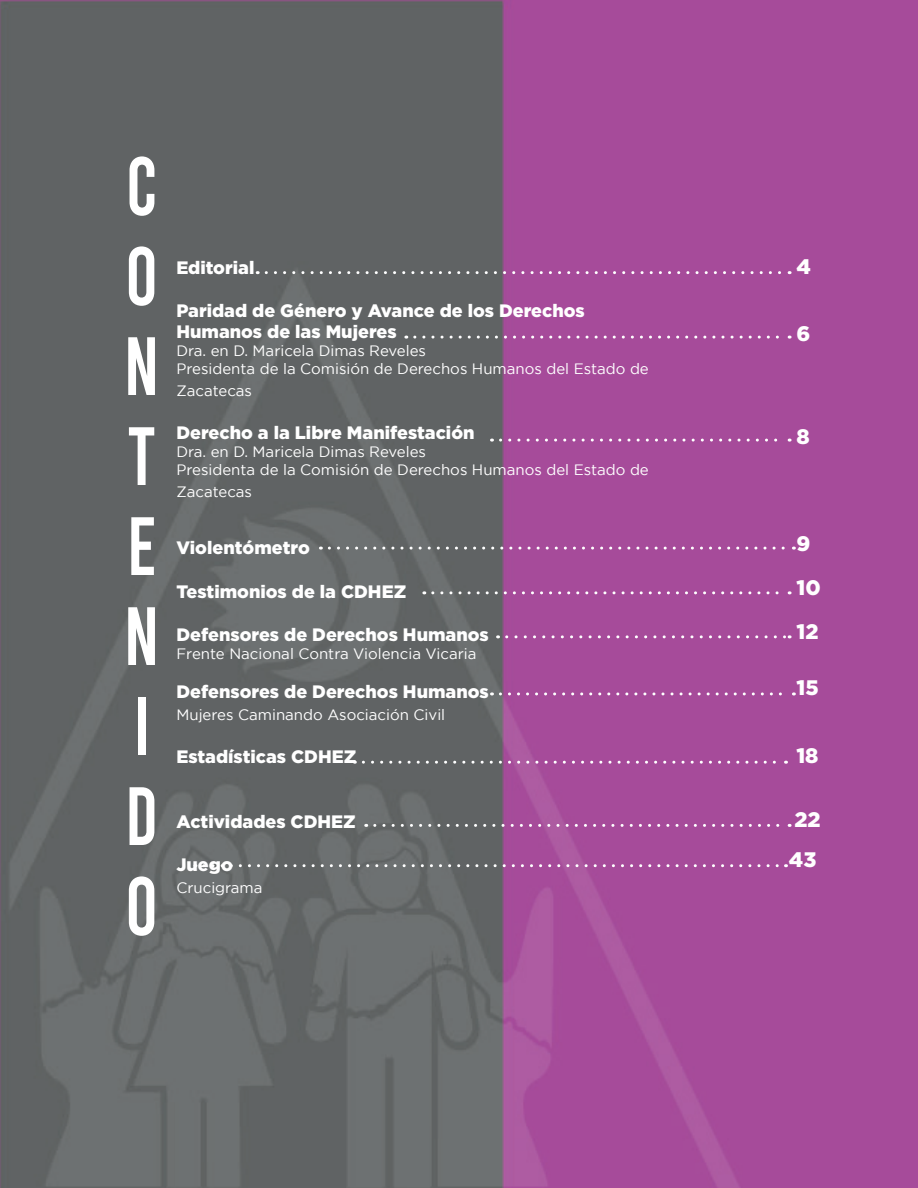
<style>
.page{position:relative;width:918px;height:1188px;background:#fff}
.page>*{position:absolute;margin:0;border:0;box-sizing:border-box;transform-origin:0 0}
.t1{font:82.5px "Bebas";color:#fff;scale:.91 1}
.t2{font:900 21px "Gotham";color:#fff}
.t3{font:900 18px/21.6px "Gotham";color:#fff}
.t4{font:15px/21.6px "Gotham";color:#fff}
</style>
<div class="page">
<img style="left:0;top:0;width:918px;height:1188px">
<svg style="left:329px;top:547px;width:465px;height:3px"></svg>
<svg style="left:507px;top:635px;width:283px;height:3px"></svg>
<svg style="left:500px;top:692px;width:294px;height:3px"></svg>
<svg style="left:266px;top:271px;width:524px;height:3px;background:#a37fa0"></svg>
<svg style="left:415px;top:336px;width:375px;height:3px"></svg>
<svg style="left:501px;top:439px;width:289px;height:3px"></svg>
<svg style="left:363px;top:761px;width:424px;height:3px"></svg>
<svg style="left:433px;top:591px;width:357px;height:3px"></svg>
<svg style="left:204px;top:864px;width:583px;height:3px;background:#a383a0"></svg>
<svg style="left:375px;top:824px;width:415px;height:3px"></svg>
<p class="t1" style="left:126px;top:145px;width:36px">C</p>
<p class="t1" style="left:125px;top:235px;width:38px">O</p>
<p class="t1" style="left:124px;top:325px;width:40px">N</p>
<p class="t1" style="left:127px;top:415px;width:33px">T</p>
<p class="t1" style="left:127px;top:505px;width:34px">E</p>
<p class="t1" style="left:124px;top:595px;width:40px">N</p>
<p class="t1" style="left:133px;top:685px;width:20px">I</p>
<p class="t1" style="left:125px;top:775px;width:38px">D</p>
<p class="t1" style="left:125px;top:865px;width:38px">O</p>
<p class="t3" style="left:176px;top:256px;width:79px">Editorial</p>
<p class="t3" style="left:176px;top:299px;width:410px">Paridad de Género y Avance de los Derechos<br>Humanos de las Mujeres</p>
<p class="t4" style="left:176px;top:340px;width:251px">Dra. en D. Maricela Dimas Reveles</p>
<p class="t4" style="left:176px;top:358px;width:474px">Presidenta de la Comisión de Derechos Humanos del Estado de<br>Zacatecas</p>
<p class="t3" style="left:176px;top:422px;width:300px">Derecho a la Libre Manifestación</p>
<p class="t4" style="left:176px;top:441px;width:251px">Dra. en D. Maricela Dimas Reveles</p>
<p class="t4" style="left:176px;top:459px;width:474px">Presidenta de la Comisión de Derechos Humanos del Estado de<br>Zacatecas</p>
<p class="t3" style="left:176px;top:537px;width:135px">Violentómetro</p>
<p class="t3" style="left:176px;top:580px;width:231px">Testimonios de la CDHEZ</p>
<p class="t3" style="left:176px;top:623px;width:314px">Defensores de Derechos Humanos</p>
<p class="t4" style="left:176px;top:643px;width:302px">Frente Nacional Contra Violencia Vicaria</p>
<p class="t3" style="left:176px;top:681px;width:314px">Defensores de Derechos Humanos</p>
<p class="t4" style="left:176px;top:704px;width:270px">Mujeres Caminando Asociación Civil</p>
<p class="t3" style="left:176px;top:746px;width:181px">Estadísticas CDHEZ</p>
<p class="t3" style="left:176px;top:810px;width:181px">Actividades CDHEZ</p>
<p class="t3" style="left:176px;top:854px;width:58px">Juego</p>
<p class="t4" style="left:176px;top:877px;width:88px">Crucigrama</p>
<p class="t2" style="left:796px;top:254px;width:16px">4</p>
<p class="t2" style="left:796px;top:322px;width:15px">6</p>
<p class="t2" style="left:796px;top:425px;width:15px">8</p>
<p class="t2" style="left:797px;top:532px;width:15px">9</p>
<p class="t2" style="left:797px;top:575px;width:26px">10</p>
<p class="t2" style="left:797px;top:620px;width:23px">12</p>
<p class="t2" style="left:797px;top:676px;width:24px">15</p>
<p class="t2" style="left:796px;top:743px;width:24px">18</p>
<p class="t2" style="left:794px;top:808px;width:28px">22</p>
<p class="t2" style="left:789px;top:848px;width:29px">43</p>
</div>
